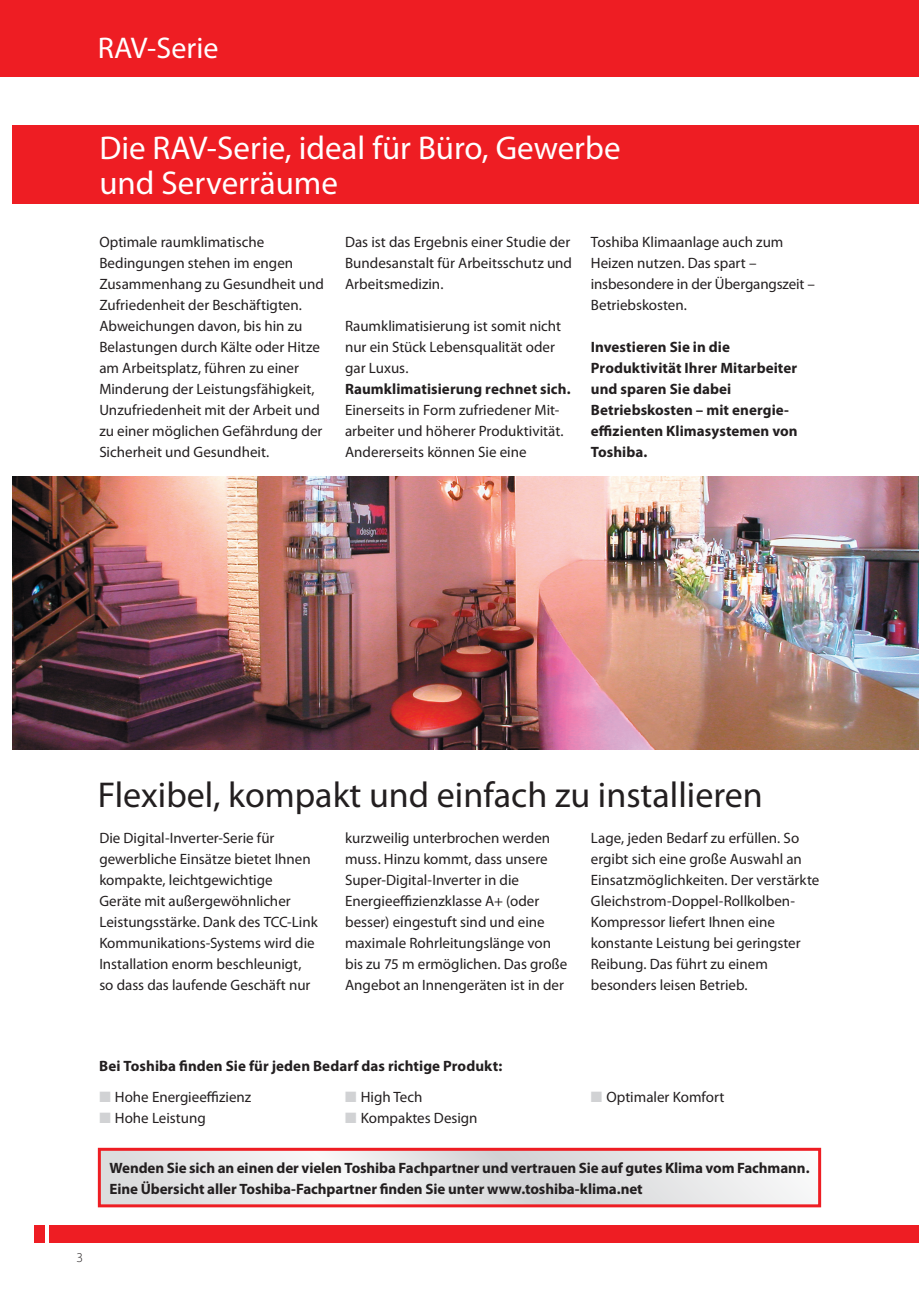
<style>
.page{position:relative;width:919px;height:1289px;background:#fff}
.page>*{position:absolute;margin:0;border:0;box-sizing:border-box;transform-origin:0 0}
.t1{font:36px "Myriad Pro";color:#231f20}
.t2{font:33px/34.5px "Myriad Pro";color:#fff}
.t3{font:30px "Myriad Pro";color:#fff}
.t4{font:15px/21px "Myriad Pro";color:#231f20}
.t5{font:700 15px/21px "Myriad Pro";color:#231f20}
.t6{font:300 13.5px "Myriad Pro";color:#231f20}
.s1{color:#d1d2d4}
</style>
<div class="page">
<div style="left:0;top:0;width:918px;height:77px;background:#ee1d23"></div>
<div style="left:49px;top:1225px;width:869px;height:17px;background:#ee1d23"></div>
<div style="left:34px;top:1225px;width:11px;height:17px;background:#ee1d23"></div>
<div style="left:13px;top:125px;width:905px;height:78px;background:#ee1d23"></div>
<svg style="left:102px;top:1151px;width:702px;height:52px"></svg>
<div style="left:98px;top:1147px;width:723px;height:60px;border:3px solid #ee1d23"></div>
<img style="left:13px;top:476px;width:905px;height:273px">
<h3 class="t3" style="left:98px;top:29px;width:122px">RAV-Serie</h3>
<h2 class="t2" style="left:99px;top:130px;width:522px">Die RAV-Serie, ideal für Büro, Gewerbe und Serverräume</h2>
<p class="t4" style="left:99px;top:231px;width:226px">Optimale raumklimatische<br>Bedingungen stehen im engen<br>Zusammenhang zu Gesundheit und<br>Zufriedenheit der Beschäftigten.<br>Abweichungen davon, bis hin zu<br>Belastungen durch Kälte oder Hitze am Arbeitsplatz, führen zu einer<br>Minderung der Leistungsfähigkeit,<br>Unzufriedenheit mit der Arbeit und zu einer möglichen Gefährdung der<br>Sicherheit und Gesundheit.</p>
<p class="t4" style="left:345px;top:231px;width:228px">Das ist das Ergebnis einer Studie der<br>Bundesanstalt für Arbeitsschutz und<br>Arbeitsmedizin.</p>
<p class="t4" style="left:345px;top:315px;width:217px">Raumklimatisierung ist somit nicht nur ein Stück Lebensqualität oder gar Luxus.</p>
<p class="t5" style="left:345px;top:378px;width:227px">Raumklimatisierung rechnet sich.</p>
<p class="t4" style="left:345px;top:399px;width:220px">Einerseits in Form zufriedener Mit&shy;arbeiter und höherer Produktivität.<br>Andererseits können Sie eine</p>
<p class="t4" style="left:591px;top:231px;width:225px">Toshiba Klimaanlage auch zum<br>Heizen nutzen. Das spart – insbesondere in der Übergangszeit –<br>Betriebskosten.</p>
<p class="t5" style="left:591px;top:336px;width:208px">Investieren Sie in die<br>Produktivität Ihrer Mitarbeiter und sparen Sie dabei<br>Betriebskosten – mit energie&shy;effizienten Klimasystemen von<br>Toshiba.</p>
<h1 class="t1" style="left:98px;top:773px;width:666px">Flexibel, kompakt und einfach zu installieren</h1>
<p class="t4" style="left:99px;top:827px;width:220px">Die Digital-Inverter-Serie für gewerbliche Einsätze bietet Ihnen kompakte, leichtgewichtige Geräte mit außergewöhnlicher Leistungsstärke. Dank des TCC-Link Kommunikations-Systems wird die Installation enorm beschleunigt, so dass das laufende Geschäft nur</p>
<p class="t4" style="left:345px;top:827px;width:224px">kurzweilig unterbrochen werden muss. Hinzu kommt, dass unsere<br>Super-Digital-Inverter in die<br>Energieeffizienzklasse A+ (oder besser) eingestuft sind und eine maximale Rohrleitungslänge von bis zu 75 m ermöglichen. Das große<br>Angebot an Innengeräten ist in der</p>
<p class="t4" style="left:590px;top:827px;width:230px">Lage, jeden Bedarf zu erfüllen. So ergibt sich eine große Auswahl an<br>Einsatzmöglichkeiten. Der verstärkte<br>Gleichstrom-Doppel-Rollkolben-<br>Kompressor liefert Ihnen eine konstante Leistung bei geringster<br>Reibung. Das führt zu einem besonders leisen Betrieb.</p>
<p class="t5" style="left:99px;top:1055px;width:404px">Bei Toshiba finden Sie für jeden Bedarf das richtige Produkt:</p>
<p class="t4" style="left:99px;top:1085px;width:153px"><span class="s1">■</span> Hohe Energieeffizienz</p>
<p class="t4" style="left:99px;top:1106px;width:108px"><span class="s1">■</span> Hohe Leistung</p>
<p class="t4" style="left:345px;top:1085px;width:79px"><span class="s1">■</span> High Tech</p>
<p class="t4" style="left:345px;top:1106px;width:134px"><span class="s1">■</span> Kompaktes Design</p>
<p class="t4" style="left:591px;top:1085px;width:135px"><span class="s1">■</span> Optimaler Komfort</p>
<p class="t5" style="left:109px;top:1156px;width:701px">Wenden Sie sich an einen der vielen Toshiba Fachpartner und vertrauen Sie auf gutes Klima vom Fachmann.<br>Eine Übersicht aller Toshiba-Fachpartner finden Sie unter www.toshiba-klima.net</p>
<p class="t6" style="left:77px;top:1249px;width:8px">3</p>
</div>
